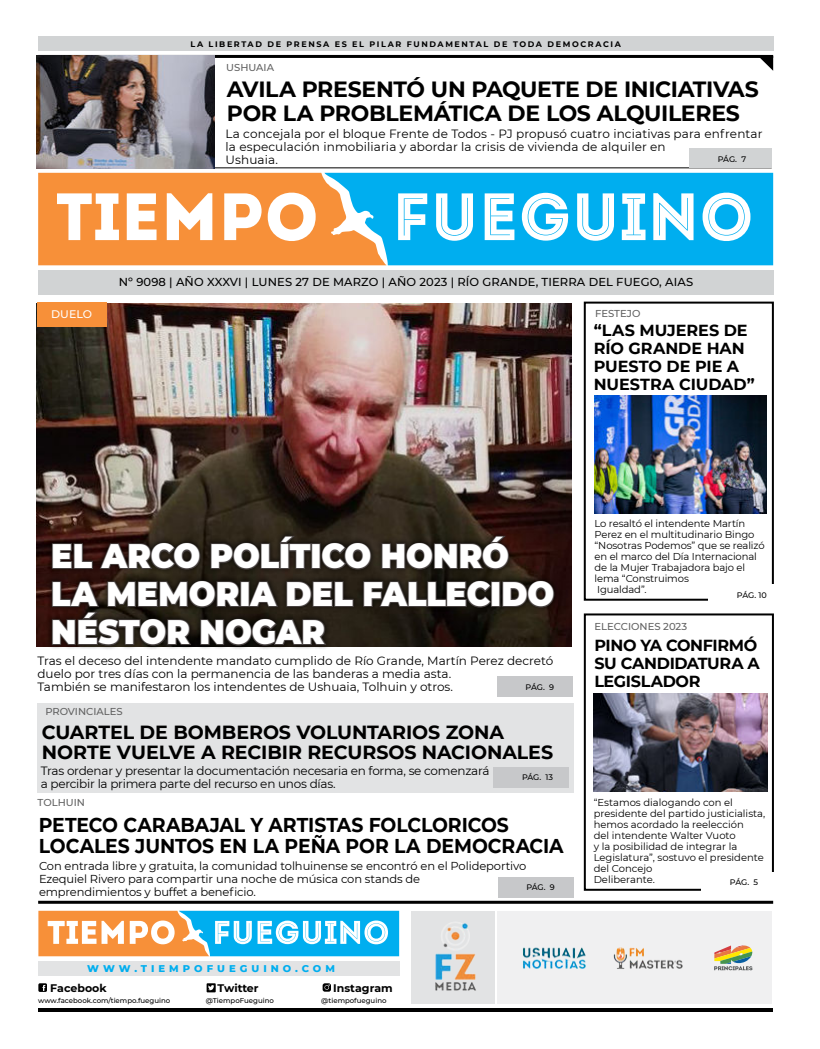
<style>
.page{position:relative;width:820px;height:1049px;background:#fff}
.page>*{position:absolute;margin:0;border:0;box-sizing:border-box;transform-origin:0 0}
.t1{font:900 34px/38px "Montserrat";color:#fff;scale:.93 1}
.t2{font:700 22px/24px "Montserrat";letter-spacing:-.015em;color:#000}
.t3{font:700 20px/21px "Montserrat";letter-spacing:-.005em;color:#000;scale:.94 1}
.t4{font:700 19px/20px "Montserrat";letter-spacing:-.005em;color:#000}
.t5{font:700 16px/18px "Montserrat";letter-spacing:-.01em;color:#000}
.t6{font:12px/13px "Montserrat";color:#000}
.t7{font:12px/13px "Montserrat";letter-spacing:-.02em;color:#000}
.t8{font:11.5px/13px "Montserrat";letter-spacing:-.01em;color:#000}
.t9{font:500 11.5px "Montserrat";letter-spacing:.01em;color:#000}
.t10{font:700 11px "Montserrat";color:#000}
.t11{font:500 11px "Montserrat";color:#fff}
.t12{font:10px/11px "Montserrat";letter-spacing:-.01em;color:#000}
.t13{font:500 10px "Montserrat";color:#616161}
.t14{font:800 10px "Montserrat";letter-spacing:.4em;color:#00aeef}
.t15{font:700 8px "Montserrat";letter-spacing:.2em;color:#000}
.t16{font:500 8px "Montserrat";letter-spacing:-.01em;color:#000}
.t17{font:500 7px "Montserrat";color:#000}
</style>
<div class="page">
<img style="left:37px;top:303px;width:534px;height:343px">
<div style="left:583px;top:613px;width:190px;height:278px;border:2px solid #000"></div>
<div style="left:583px;top:302px;width:190px;height:299px;border:2px solid #000"></div>
<div style="left:37px;top:703px;width:536px;height:90px;background:#e2e3e4"></div>
<hr style="left:38px;top:55px;width:734px;height:3px;background:#000">
<svg style="left:757px;top:57px;width:15px;height:13px"></svg>
<div style="left:38px;top:270px;width:734px;height:25px;background:#d1d3d4"></div>
<div style="left:701px;top:872px;width:72px;height:20px;background:#fff"></div>
<div style="left:38px;top:37px;width:734px;height:14px;background:#d1d3d4"></div>
<svg style="left:38px;top:173px;width:286px;height:92px"></svg>
<svg style="left:324px;top:173px;width:448px;height:92px;fill:#00aeef"></svg>
<div style="left:493px;top:767px;width:75px;height:20px;background:#c7c8ca"></div>
<div style="left:497px;top:676px;width:75px;height:20px;background:#c7c8ca"></div>
<hr style="left:38px;top:901px;width:734px;height:3px;background:#000">
<div style="left:708px;top:584px;width:65px;height:20px;background:#fff"></div>
<hr style="left:38px;top:1008px;width:734px;height:4px;background:#000">
<hr style="left:38px;top:167px;width:733px;height:1px;background:#000">
<div style="left:410px;top:911px;width:84px;height:92px;background:#e2e3e4"></div>
<div style="left:497px;top:911px;width:274px;height:92px;background:#f0f0f1"></div>
<div style="left:38px;top:961px;width:361px;height:15px;background:#e2e3e4"></div>
<svg style="left:38px;top:911px;width:361px;height:45px"></svg>
<svg style="left:38px;top:983px;width:9px;height:9px"></svg>
<svg style="left:206px;top:983px;width:10px;height:9px"></svg>
<svg style="left:322px;top:983px;width:8px;height:9px"></svg>
<img style="left:435px;top:923px;width:41px;height:68px">
<img style="left:523px;top:947px;width:63px;height:22px">
<img style="left:613px;top:947px;width:70px;height:22px">
<svg style="left:714px;top:945px;width:38px;height:26px"></svg>
<div style="left:689px;top:148px;width:82px;height:20px;background:#d1d3d4"></div>
<div style="left:46px;top:530px;width:513px;height:121px;background:#000;opacity:.75"></div>
<svg style="left:51px;top:541px;width:150px;height:30px"></svg>
<svg style="left:209px;top:535px;width:103px;height:36px"></svg>
<div style="left:311px;top:543px;width:9px;height:26px;border:2px solid #474140"></div>
<svg style="left:320px;top:541px;width:52px;height:30px"></svg>
<svg style="left:380px;top:535px;width:130px;height:36px"></svg>
<svg style="left:362px;top:579px;width:130px;height:30px"></svg>
<div style="left:490px;top:581px;width:10px;height:26px;border:2px solid #474140"></div>
<svg style="left:501px;top:579px;width:54px;height:30px"></svg>
<svg style="left:51px;top:579px;width:303px;height:68px"></svg>
<div style="left:497px;top:877px;width:76px;height:20px;background:#c7c8ca"></div>
<div style="left:37px;top:302px;width:69px;height:25px;background:#f79039"></div>
<img style="left:37px;top:55px;width:177px;height:114px">
<img style="left:593px;top:693px;width:174px;height:98px">
<img style="left:594px;top:395px;width:171px;height:118px">
<p class="t15" style="left:190px;top:40px;width:431px">LA LIBERTAD DE PRENSA ES EL PILAR FUNDAMENTAL DE TODA DEMOCRACIA</p>
<p class="t13" style="left:226px;top:62px;width:49px">USHUAIA</p>
<h2 class="t2" style="left:227px;top:78px;width:533px">AVILA PRESENTÓ UN PAQUETE DE INICIATIVAS<br>POR LA PROBLEMÁTICA DE LOS ALQUILERES</h2>
<p class="t6" style="left:225px;top:127px;width:538px">La concejala por el bloque Frente de Todos - PJ propusó cuatro inciativas para enfrentar la especulación inmobiliaria y abordar la crisis de vivienda de alquiler en<br>Ushuaia.</p>
<p class="t16" style="left:717px;top:154px;width:30px">PÁG. 7</p>
<p class="t11" style="left:51px;top:308px;width:42px">DUELO</p>
<p class="t9" style="left:119px;top:276px;width:575px">Nº 9098 | AÑO XXXVI | LUNES 27 DE MARZO | AÑO 2023 | RÍO GRANDE, TIERRA DEL FUEGO, AIAS</p>
<p class="t13" style="left:595px;top:308px;width:47px">FESTEJO</p>
<h3 class="t5" style="left:593px;top:321px;width:162px">“LAS MUJERES DE<br>RÍO GRANDE HAN<br>PUESTO DE PIE A<br>NUESTRA CIUDAD”</h3>
<h1 class="t1" style="left:51px;top:537px;width:542px">EL ARCO POLíTICO HONRÓ<br>LA MEMORIA DEL FALLECIDO<br>NÉSTOR NOGAR</h1>
<p class="t6" style="left:37px;top:655px;width:517px">Tras el deceso del intendente mandato cumplido de Río Grande, Martín Perez decretó duelo por tres días con la permanencia de las banderas a media asta.<br>También se manifestaron los intendentes de Ushuaia, Tolhuin y otros.</p>
<p class="t16" style="left:525px;top:682px;width:30px">PÁG. 9</p>
<p class="t13" style="left:45px;top:706px;width:79px">PROVINCIALES</p>
<h3 class="t4" style="left:42px;top:722px;width:512px">CUARTEL DE BOMBEROS VOLUNTARIOS ZONA<br>NORTE VUELVE A RECIBIR RECURSOS NACIONALES</h3>
<p class="t7" style="left:41px;top:765px;width:450px">Tras ordenar y presentar la documentación necesaria en forma, se comenzará a percibir la primera parte del recurso en unos días.</p>
<h3 class="t3" style="left:39px;top:814px;width:559px">PETECO CARABAJAL Y ARTISTAS FOLCLORICOS<br>LOCALES JUNTOS EN LA PEÑA POR LA DEMOCRACIA</h3>
<p class="t16" style="left:522px;top:773px;width:33px">PÁG. 13</p>
<p class="t13" style="left:38px;top:797px;width:49px">TOLHUIN</p>
<p class="t8" style="left:39px;top:860px;width:488px">Con entrada libre y gratuita, la comunidad tolhuinense se encontró en el Polideportivo<br>Ezequiel Rivero para compartir una noche de música con stands de<br>emprendimientos y buffet a beneficio.</p>
<p class="t16" style="left:526px;top:883px;width:30px">PÁG. 9</p>
<p class="t14" style="left:87px;top:962px;width:249px">WWW.TIEMPOFUEGUINO.COM</p>
<p class="t10" style="left:50px;top:981px;width:58px">Facebook</p>
<p class="t17" style="left:38px;top:996px;width:134px">www.facebook.com/tiempo.fueguino</p>
<p class="t10" style="left:217px;top:981px;width:42px">Twitter</p>
<p class="t17" style="left:206px;top:996px;width:70px">@TiempoFueguino</p>
<p class="t10" style="left:333px;top:981px;width:61px">Instagram</p>
<p class="t17" style="left:321px;top:996px;width:67px">@tiempofueguino</p>
<p class="t12" style="left:594px;top:518px;width:171px">Lo resaltó el intendente Martín<br>Perez en el multitudinario Bingo “Nosotras Podemos” que se realizó en el marco del Día Internacional de la Mujer Trabajadora bajo el lema “Construimos<br>Igualdad”.</p>
<p class="t16" style="left:736px;top:591px;width:31px">PÁG. 10</p>
<p class="t13" style="left:594px;top:621px;width:94px">ELECCIONES 2023</p>
<h3 class="t5" style="left:594px;top:636px;width:167px">PINO YA CONFIRMÓ<br>SU CANDIDATURA A<br>LEGISLADOR</h3>
<p class="t12" style="left:593px;top:797px;width:173px">“Estamos dialogando con el presidente del partido justicialista, hemos acordado la reelección<br>del intendente Walter Vuoto<br>y la posibilidad de integrar la<br>Legislatura”, sostuvo el presidente del Concejo<br>Deliberante.</p>
<p class="t16" style="left:729px;top:878px;width:30px">PÁG. 5</p>
</div>
